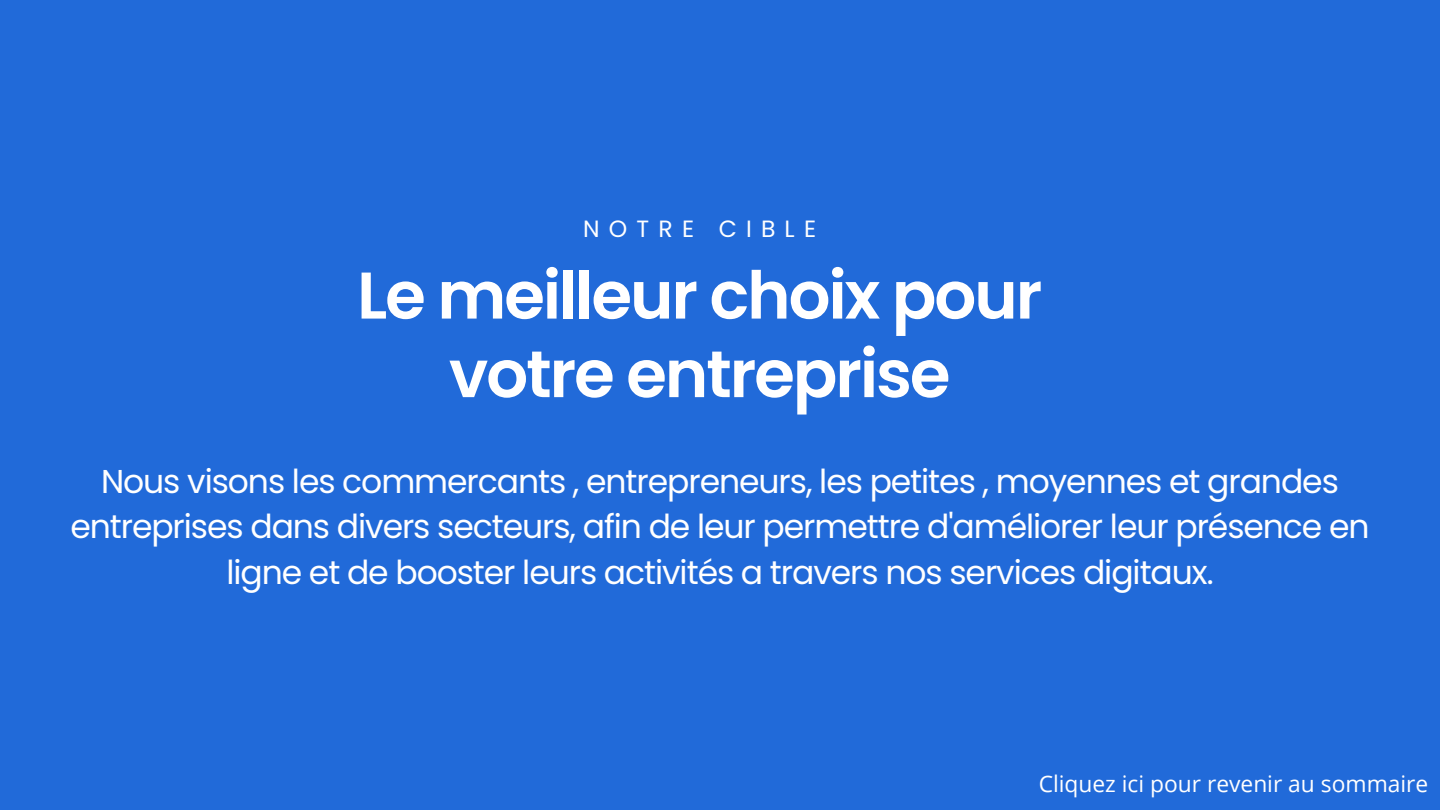
<style>
.page{position:relative;width:1440px;height:810px;background:#216ad9}
.page>*{position:absolute;margin:0;border:0;box-sizing:border-box;transform-origin:0 0}
.t1{font:600 65.9px/78.6px "Poppins";letter-spacing:-.03em;color:#fff;text-align:center}
.t2{font:33px/45.3px "Poppins";letter-spacing:-.03em;color:#fff;text-align:center}
.t3{font:23.5px "Poppins";letter-spacing:.39em;color:#fff}
.t4{font:22.8px "Open Sans";color:#fff}
</style>
<div class="page">
<p class="t3" style="left:583px;top:213px;width:234px">NOTRE CIBLE</p>
<h1 class="t1" style="left:357px;top:256px;width:687px">Le meilleur choix pour votre entreprise</h1>
<p class="t2" style="left:70px;top:459px;width:1301px">Nous visons les commercants , entrepreneurs, les petites , moyennes et grandes entreprises dans divers secteurs, afin de leur permettre d'améliorer leur présence en ligne et de booster leurs activités a travers nos services digitaux.</p>
<p class="t4" style="left:1039px;top:768px;width:391px">Cliquez ici pour revenir au sommaire</p>
</div>
